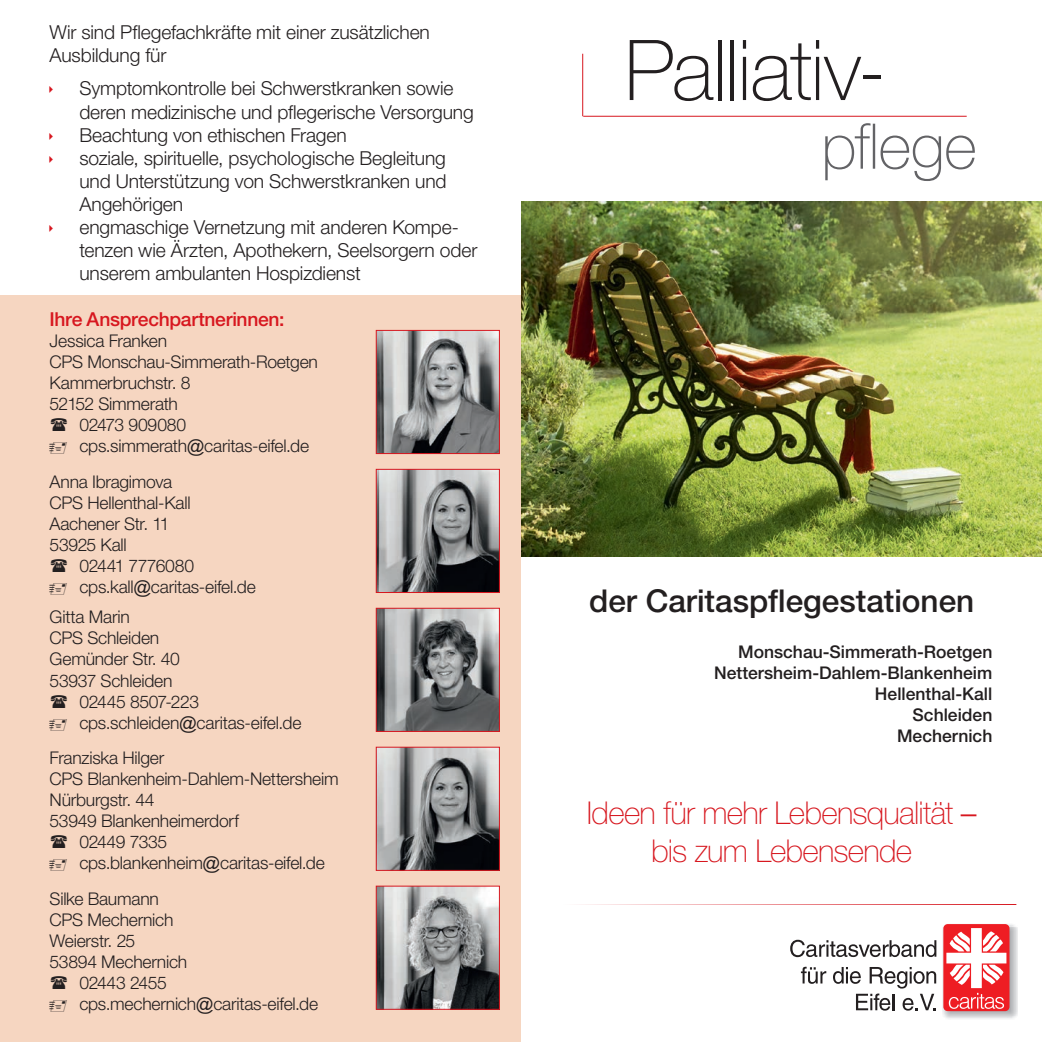
<style>
.page{position:relative;width:1042px;height:1042px;background:#fff}
.page>*{position:absolute;margin:0;border:0;box-sizing:border-box;transform-origin:0 0}
.t1{font:100 84px "Helvetica Neue LT Std";letter-spacing:-.02em;color:#231f20}
.t2{font:100 63px "Helvetica Neue LT Std";color:#636366}
.t3{font:100 31.5px/37.8px "Helvetica Neue LT Std";letter-spacing:-.025em;color:#d7171f;text-align:center}
.t4{font:500 31.5px "Helvetica Neue LT Std";color:#231f20}
.t5{font:300 19.25px/23.1px "Helvetica Neue LT Std";letter-spacing:-.01em;color:#231f20}
.t6{font:500 19.25px "Helvetica Neue LT Std";letter-spacing:-.015em;color:#d7171f}
.t7{font:300 17.5px/21px "Helvetica Neue LT Std";letter-spacing:-.015em;color:#231f20}
.t8{font:500 17.5px/21px "Helvetica Neue LT Std";color:#231f20;text-align:right}
.s1{font-family:"Arial";font-weight:400}
.s2{font-weight:300}
</style>
<div class="page">
<div style="left:0;top:296px;width:521px;height:746px;background:#f6d6c1"></div>
<img style="left:521px;top:201px;width:521px;height:355px">
<hr style="left:582px;top:54px;width:1px;height:62px;background:#d7171f">
<hr style="left:583px;top:116px;width:383px;height:1px;background:#d7171f">
<hr style="left:561px;top:904px;width:455px;height:1px;background:#d7171f">
<img style="left:378px;top:332px;width:120px;height:120px">
<div style="left:376px;top:330px;width:124px;height:124px;border:1px solid #d7171f"></div>
<img style="left:378px;top:471px;width:120px;height:120px">
<div style="left:376px;top:469px;width:124px;height:124px;border:1px solid #d7171f"></div>
<img style="left:378px;top:610px;width:120px;height:120px">
<div style="left:376px;top:608px;width:124px;height:124px;border:1px solid #d7171f"></div>
<img style="left:378px;top:749px;width:120px;height:120px">
<div style="left:376px;top:747px;width:124px;height:124px;border:1px solid #d7171f"></div>
<img style="left:378px;top:887px;width:120px;height:120px">
<div style="left:376px;top:885px;width:124px;height:124px;border:1px solid #d7171f"></div>
<img style="left:942px;top:925px;width:76px;height:94px">
<div style="left:943px;top:924px;width:66px;height:87px;background:#ee1d23;border-radius:4px"></div>
<svg style="left:946px;top:928px;width:60px;height:81px"></svg>
<svg style="left:790px;top:940px;width:146px;height:17px"></svg>
<svg style="left:801px;top:967px;width:25px;height:17px"></svg>
<svg style="left:833px;top:967px;width:103px;height:43px"></svg>
<p class="t5" style="left:50px;top:20px;width:382px">Wir sind Pflegefachkräfte mit einer zusätzlichen<br>Ausbildung für</p>
<p class="t5" style="left:79px;top:77px;width:399px">Symptomkontrolle bei Schwerstkranken sowie deren medizinische und pflegerische Versorgung Beachtung von ethischen Fragen<br>soziale, spirituelle, psychologische Begleitung und Unterstützung von Schwerstkranken und Angehörigen<br>engmaschige Vernetzung mit anderen Kompe&shy;tenzen wie Ärzten, Apothekern, Seelsorgern oder unserem ambulanten Hospizdienst</p>
<p class="t6" style="left:50px;top:307px;width:236px">Ihre Ansprechpartnerinnen:</p>
<p class="t7" style="left:50px;top:329px;width:119px">Jessica Franken</p>
<p class="t7" style="left:50px;top:350px;width:270px">CPS Monschau-Simmerath-Roetgen</p>
<p class="t7" style="left:50px;top:371px;width:142px">Kammerbruchstr. 8</p>
<p class="t7" style="left:50px;top:392px;width:130px">52152 Simmerath</p>
<p class="t7" style="left:79px;top:413px;width:108px">02473 909080</p>
<p class="t7" style="left:79px;top:434px;width:231px">cps.simmerath<span class="s1">@</span>caritas-eifel.de</p>
<p class="t7" style="left:50px;top:470px;width:142px">Anna Ibragimova<br>CPS Hellenthal-Kall<br>Aachener Str. 11<br>53925 Kall</p>
<p class="t7" style="left:79px;top:554px;width:178px">02441 7776080 cps.kall<span class="s1">@</span>caritas-eifel.de</p>
<p class="t7" style="left:50px;top:606px;width:82px">Gitta Marin</p>
<p class="t7" style="left:50px;top:627px;width:111px">CPS Schleiden</p>
<p class="t7" style="left:50px;top:648px;width:132px">Gemünder Str. 40</p>
<p class="t7" style="left:50px;top:669px;width:124px">53937 Schleiden</p>
<p class="t7" style="left:79px;top:690px;width:121px">02445 8507-223</p>
<p class="t7" style="left:79px;top:711px;width:224px">cps.schleiden<span class="s1">@</span>caritas-eifel.de</p>
<p class="t7" style="left:50px;top:747px;width:116px">Franziska Hilger</p>
<p class="t7" style="left:50px;top:768px;width:291px">CPS Blankenheim-Dahlem-Nettersheim</p>
<p class="t7" style="left:50px;top:789px;width:107px">Nürburgstr. 44</p>
<p class="t7" style="left:50px;top:810px;width:191px">53949 Blankenheimerdorf</p>
<p class="t7" style="left:79px;top:831px;width:89px">02449 7335</p>
<p class="t7" style="left:79px;top:852px;width:247px">cps.blankenheim<span class="s1">@</span>caritas-eifel.de</p>
<p class="t7" style="left:50px;top:888px;width:111px">Silke Baumann</p>
<p class="t7" style="left:50px;top:909px;width:125px">CPS Mechernich</p>
<p class="t7" style="left:50px;top:930px;width:87px">Weierstr. 25</p>
<p class="t7" style="left:50px;top:951px;width:139px">53894 Mechernich</p>
<p class="t7" style="left:79px;top:972px;width:89px">02443 2455</p>
<p class="t7" style="left:79px;top:993px;width:240px">cps.mechernich<span class="s1">@</span>caritas-eifel.de</p>
<h1 class="t1" style="left:624px;top:22px;width:264px">Palliativ-</h1>
<h2 class="t2" style="left:821px;top:110px;width:157px">pflege</h2>
<h3 class="t4" style="left:589px;top:581px;width:387px">der Caritaspflegestationen</h3>
<p class="t8" style="left:714px;top:641px;width:280px">Monschau-Simmerath-Roetgen<br>Nettersheim-Dahlem-Blankenheim<br>Hellenthal-Kall<br>Schleiden<br>Mechernich</p>
<h3 class="t3" style="left:587px;top:793px;width:391px">Ideen für mehr Lebensqualität <span class="s2">– </span>bis zum Lebensende</h3>
</div>
